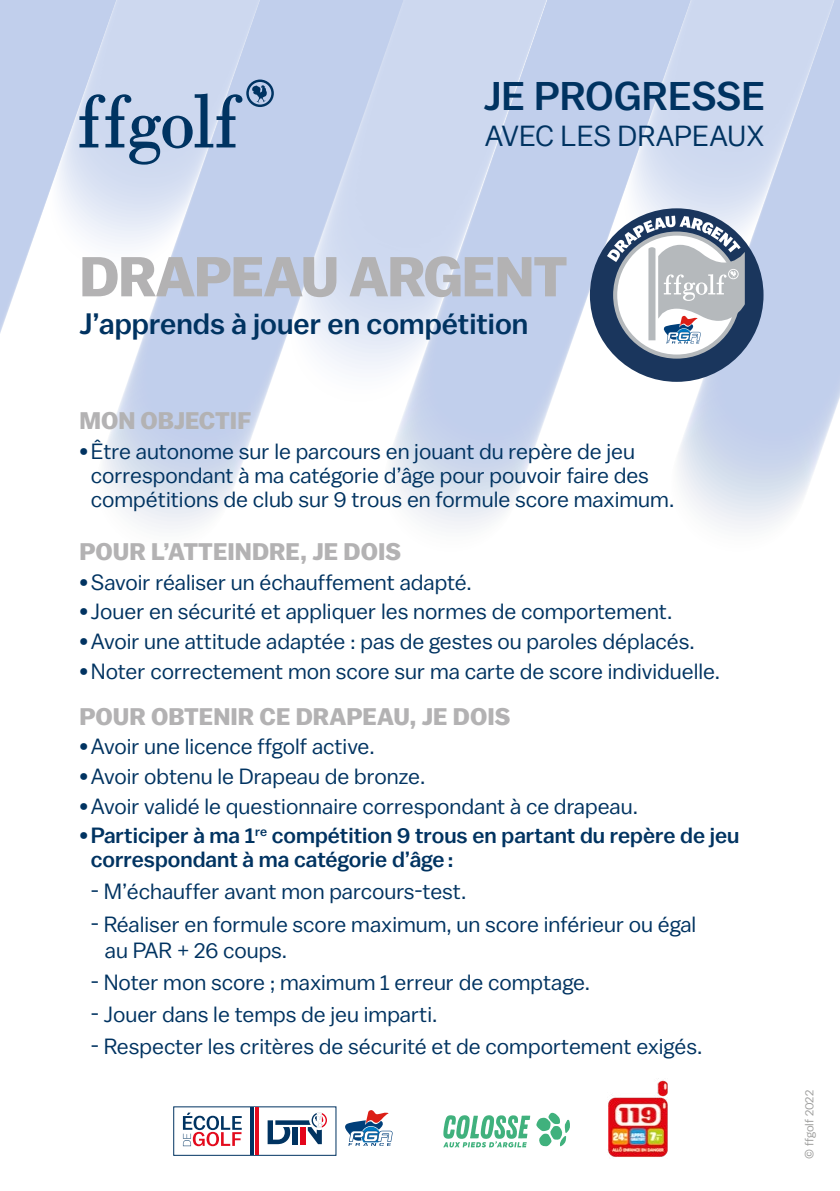
<style>
.page{position:relative;width:840px;height:1191px;background:#fff}
.page>*{position:absolute;margin:0;border:0;box-sizing:border-box;transform-origin:0 0}
.t1{font:700 56px "Balto";letter-spacing:-.02em;color:#b3b2b3}
.t2{font:500 40px "Balto";color:#003361}
.t3{font:500 29.6px "Balto";color:#003361}
.t4{font:29px "Balto";color:#003361}
.t5{font:700 24px "Balto";color:#b3b2b3}
.t6{font:22px/24px "Balto";color:#003361}
.t7{font:500 22px/24px "Balto";color:#003361}
.t8{font:12px "Balto";color:#9d9d9c}
.s1{font-weight:400}
</style>
<div class="page">
<svg style="left:0;top:0;width:839px;height:529px"></svg>
<hr style="left:250px;top:1107px;width:4px;height:48px;background:#003361">
<hr style="left:255px;top:1107px;width:3px;height:48px;background:#e30a1c">
<svg style="left:183px;top:1112px;width:58px;height:34px"></svg>
<svg style="left:345px;top:1110px;width:47px;height:35px"></svg>
<svg style="left:267px;top:1112px;width:60px;height:32px"></svg>
<svg style="left:443px;top:1112px;width:127px;height:35px"></svg>
<img style="left:608px;top:1078px;width:58px;height:79px">
<h2 class="t2" style="left:483px;top:72px;width:283px">JE PROGRESSE</h2>
<h3 class="t4" style="left:484px;top:118px;width:281px">AVEC LES DRAPEAUX</h3>
<h1 class="t1" style="left:79px;top:243px;width:489px">DRAPEAU ARGENT</h1>
<h3 class="t3" style="left:79px;top:306px;width:450px">J’apprends à jouer en compétition</h3>
<p class="t5" style="left:79px;top:406px;width:173px">MON OBJECTIF</p>
<p class="t6" style="left:91px;top:439px;width:584px;text-indent:-11px">•Être autonome sur le parcours en jouant du repère de jeu correspondant à ma catégorie d’âge pour pouvoir faire des compétitions de club sur 9 trous en formule score maximum.</p>
<p class="t5" style="left:79px;top:537px;width:323px">POUR L’ATTEINDRE, JE DOIS</p>
<p class="t6" style="left:79px;top:569px;width:394px">•Savoir réaliser un échauffement adapté.</p>
<p class="t6" style="left:79px;top:599px;width:594px">• Jouer en sécurité et appliquer les normes de comportement.</p>
<p class="t6" style="left:79px;top:629px;width:616px">•Avoir une attitude adaptée : pas de gestes ou paroles déplacés.</p>
<p class="t6" style="left:79px;top:658px;width:642px">•Noter correctement mon score sur ma carte de score individuelle.</p>
<p class="t5" style="left:79px;top:702px;width:432px">POUR OBTENIR CE DRAPEAU, JE DOIS</p>
<p class="t6" style="left:79px;top:734px;width:296px">•Avoir une licence ffgolf active.</p>
<p class="t6" style="left:79px;top:764px;width:347px">•Avoir obtenu le Drapeau de bronze.</p>
<p class="t6" style="left:79px;top:793px;width:559px">•Avoir validé le questionnaire correspondant à ce drapeau.</p>
<p class="t7" style="left:91px;top:823px;width:649px;text-indent:-11px"><span class="s1">•</span>Participer à ma 1<sup>re</sup> compétition 9 trous en partant du repère de jeu correspondant à ma catégorie d’âge:</p>
<p class="t6" style="left:91px;top:879px;width:377px">- M’échauffer avant mon parcours-test.</p>
<p class="t6" style="left:105px;top:910px;width:592px;line-height:26.4px;text-indent:-14px">- Réaliser en formule score maximum, un score inférieur ou égal au PAR + 26 coups.</p>
<p class="t6" style="left:91px;top:969px;width:500px">- Noter mon score ; maximum 1 erreur de comptage.</p>
<p class="t6" style="left:91px;top:1002px;width:348px">- Jouer dans le temps de jeu imparti.</p>
<p class="t6" style="left:91px;top:1034px;width:612px">- Respecter les critères de sécurité et de comportement exigés.</p>
<p class="t8" style="left:801px;top:1158px;width:70px;rotate:-90deg">© ffgolf 2022</p>
</div>
